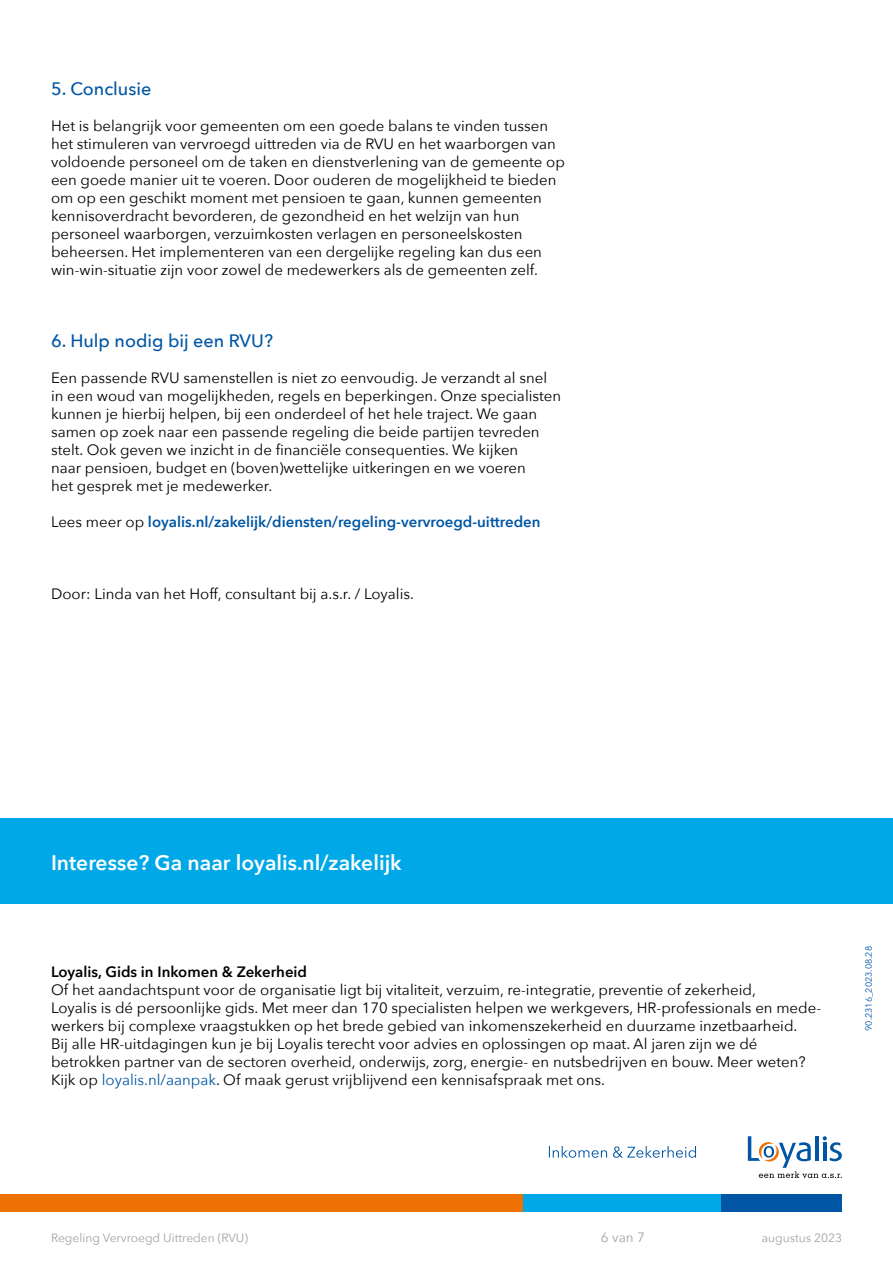
<style>
.page{position:relative;width:893px;height:1263px;background:#fff}
.page>*{position:absolute;margin:0;border:0;box-sizing:border-box;transform-origin:0 0}
.Onderdeel{font:600 21px "Avenir Next";color:#fff}
.Kopje_over_2_kolommen{font:500 18px "Avenir Next";color:#0056a4}
.Body_over_2_kolommen{font:15px/18px "Avenir Next";color:#000}
.Body_over_2_kolommen-2{font:600 15px "Avenir Next";color:#0056a4}
.Bodykopje_over_2_kolommen{font:600 15px "Avenir Next";color:#000}
.t1{font:13.5px "Avenir Next";color:#9da3a7}
.t2{font:12px "Avenir Next";color:#9da3a7}
.Bodytekst{font:9px "Avenir Next";color:#0056a4}
.s1{font-weight:400;color:#000}
.s2{color:#0056a4}
</style>
<div class="page">
<div style="left:0;top:1195px;width:523px;height:17px;background:#ee7203"></div>
<div style="left:523px;top:1195px;width:199px;height:17px;background:#00a8e7"></div>
<div style="left:722px;top:1195px;width:120px;height:17px;background:#0056a4"></div>
<svg style="left:748px;top:1136px;width:94px;height:42px"></svg>
<svg style="left:549px;top:1146px;width:147px;height:12px"></svg>
<div style="left:0;top:819px;width:893px;height:85px;background:#00a8e7"></div>
<p class="Kopje_over_2_kolommen" style="left:51px;top:73px;width:102px">5. Conclusie</p>
<p class="Body_over_2_kolommen" style="left:51px;top:116px;width:515px">Het is belangrijk voor gemeenten om een goede balans te vinden tussen het stimuleren van vervroegd uittreden via de RVU en het waarborgen van voldoende personeel om de taken en dienstverlening van de gemeente op een goede manier uit te voeren. Door ouderen de mogelijkheid te bieden om op een geschikt moment met pensioen te gaan, kunnen gemeenten kennisoverdracht bevorderen, de gezondheid en het welzijn van hun personeel waarborgen, verzuimkosten verlagen en personeelskosten beheersen. Het implementeren van een dergelijke regeling kan dus een win-win-situatie zijn voor zowel de medewerkers als de gemeenten zelf.</p>
<p class="Kopje_over_2_kolommen" style="left:51px;top:325px;width:223px">6. Hulp nodig bij een RVU?</p>
<p class="Body_over_2_kolommen" style="left:51px;top:368px;width:512px">Een passende RVU samenstellen is niet zo eenvoudig. Je verzandt al snel in een woud van mogelijkheden, regels en beperkingen. Onze specialisten kunnen je hierbij helpen, bij een onderdeel of het hele traject. We gaan samen op zoek naar een passende regeling die beide partijen tevreden stelt. Ook geven we inzicht in de financiële consequenties. We kijken<br>naar pensioen, budget en (boven)wettelijke uitkeringen en we voeren<br>het gesprek met je medewerker.</p>
<p class="Body_over_2_kolommen-2" style="left:51px;top:508px;width:491px"><span class="s1">Lees meer op</span> loyalis.nl/zakelijk/diensten/regeling-vervroegd-uittreden</p>
<p class="Body_over_2_kolommen" style="left:51px;top:584px;width:365px">Door: Linda van het Hoff, consultant bij a.s.r. / Loyalis.</p>
<p class="Onderdeel" style="left:51px;top:844px;width:352px">Interesse? Ga naar loyalis.nl/zakelijk</p>
<p class="Bodykopje_over_2_kolommen" style="left:51px;top:958px;width:258px">Loyalis, Gids in Inkomen &amp; Zekerheid</p>
<p class="Body_over_2_kolommen" style="left:51px;top:980px;width:770px">Of het aandachtspunt voor de organisatie ligt bij vitaliteit, verzuim, re-integratie, preventie of zekerheid,<br>Loyalis is dé persoonlijke gids. Met meer dan 170 specialisten helpen we werkgevers, HR-professionals en mede&shy;werkers bij complexe vraagstukken op het brede gebied van inkomenszekerheid en duurzame inzetbaarheid.<br>Bij alle HR-uitdagingen kun je bij Loyalis terecht voor advies en oplossingen op maat. Al jaren zijn we dé betrokken partner van de sectoren overheid, onderwijs, zorg, energie- en nutsbedrijven en bouw. Meer weten?<br>Kijk op <span class="s2">loyalis.nl/aanpak</span>. Of maak gerust vrijblijvend een kennisafspraak met ons.</p>
<p class="Bodytekst" style="left:861px;top:1031px;width:86px;rotate:-90deg">90.2316_2023.08.28</p>
<p class="t2" style="left:51px;top:1227px;width:198px">Regeling Vervroegd Uittreden (RVU)</p>
<p class="t1" style="left:601px;top:1225px;width:46px">6 van 7</p>
<p class="t2" style="left:762px;top:1227px;width:82px">augustus 2023</p>
</div>
